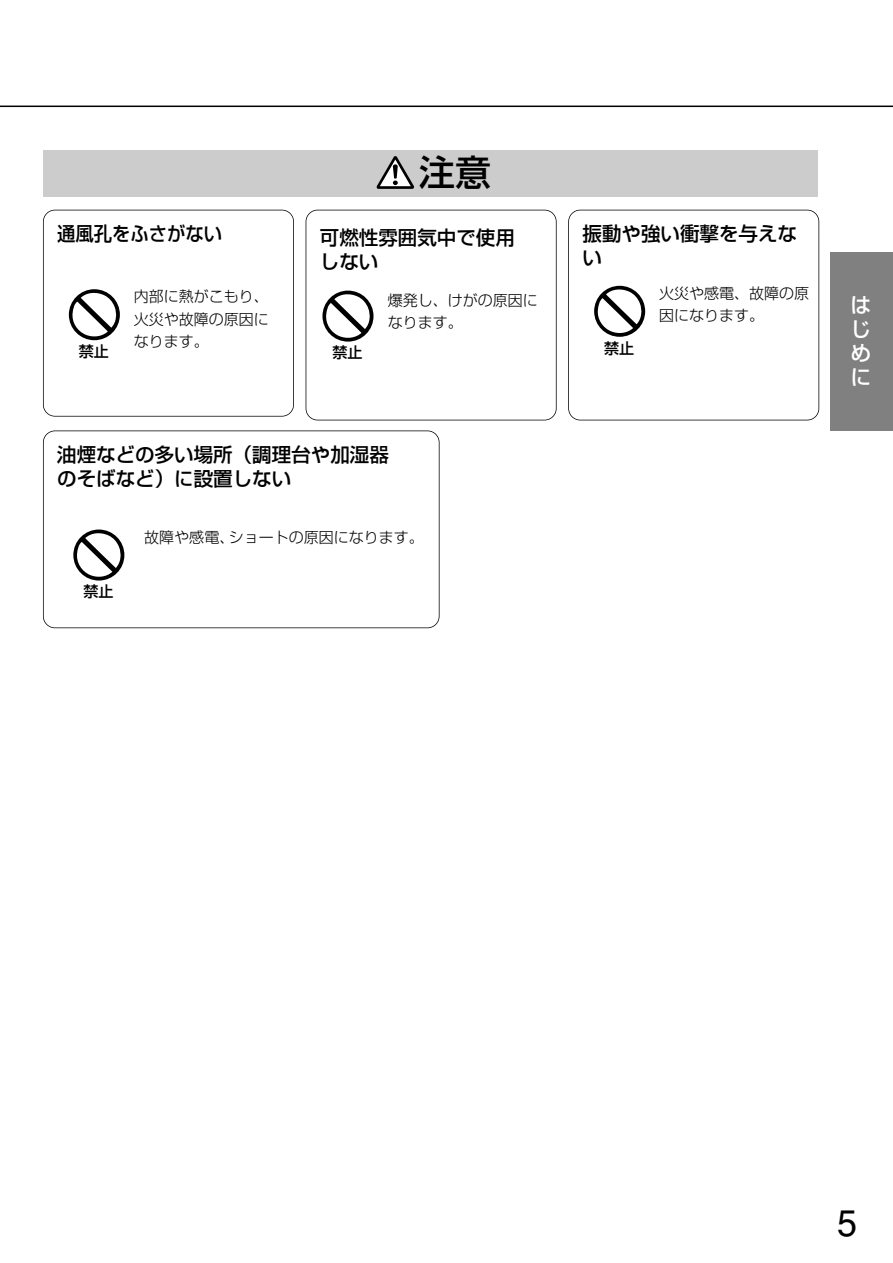
<style>
.page{position:relative;width:893px;height:1263px;background:#fff}
.page>*{position:absolute;margin:0;border:0;box-sizing:border-box;transform-origin:0 0}
.t1{font:500 36px "Shin Go";color:#000}
.t2{font:36px "Helvetica";color:#000}
.t3{font:500 21px/24px "Shin Go";color:#fff;text-align:justify}
.t4{font:500 19.5px/24px "Shin Go";color:#000}
.t5{font:500 19.5px "Shin Go";color:#000;scale:.94 1}
.t6{font:300 15px/22.5px "Shin Go";color:#000}
.t7{font:500 15px "Shin Go";color:#000}
</style>
<div class="page">
<hr style="left:0;top:106px;width:892px;height:1px;background:#000">
<div style="left:830px;top:252px;width:62px;height:179px;background:#808080"></div>
<div style="left:43px;top:150px;width:774px;height:47px;background:#ccc"></div>
<svg style="left:376px;top:156px;width:38px;height:33px"></svg>
<div style="left:568px;top:210px;width:251px;height:210px;border:2px solid #000;border-radius:12px"></div>
<svg style="left:594px;top:286px;width:51px;height:51px"></svg>
<svg style="left:596px;top:288px;width:46px;height:46px"></svg>
<div style="left:43px;top:431px;width:396px;height:197px;border:2px solid #000;border-radius:12px"></div>
<svg style="left:73px;top:530px;width:51px;height:51px"></svg>
<svg style="left:76px;top:532px;width:46px;height:46px"></svg>
<div style="left:305px;top:210px;width:251px;height:210px;border:2px solid #000;border-radius:12px"></div>
<svg style="left:322px;top:291px;width:51px;height:51px"></svg>
<svg style="left:325px;top:293px;width:46px;height:46px"></svg>
<div style="left:43px;top:210px;width:251px;height:207px;border:2px solid #000;border-radius:12px"></div>
<svg style="left:69px;top:289px;width:51px;height:51px"></svg>
<svg style="left:71px;top:292px;width:46px;height:46px"></svg>
<h1 class="t1" style="left:419px;top:159px;width:73px">注意</h1>
<h3 class="t5" style="left:57px;top:226px;width:177px">通風孔をふさがない</h3>
<h3 class="t4" style="left:320px;top:228px;width:196px">可燃性雰囲気中で使用しない</h3>
<p class="t7" style="left:79px;top:346px;width:31px">禁止</p>
<p class="t6" style="left:134px;top:287px;width:136px;text-align:justify">内部に熱がこもり、火災や故障の原因になります。</p>
<p class="t7" style="left:332px;top:347px;width:31px">禁止</p>
<p class="t6" style="left:388px;top:291px;width:151px">爆発し、けがの原因になります。</p>
<h3 class="t4" style="left:57px;top:444px;width:333px">油煙などの多い場所（調理台や加湿器のそばなど）に設置しない</h3>
<p class="t7" style="left:83px;top:586px;width:31px">禁止</p>
<p class="t6" style="left:144px;top:528px;width:281px">故障や感電、ショートの原因になります。</p>
<h3 class="t4" style="left:582px;top:223px;width:216px">振動や強い衝撃を与えない</h3>
<p class="t7" style="left:604px;top:342px;width:31px">禁止</p>
<p class="t6" style="left:659px;top:284px;width:151px">火災や感電、故障の原因になります。</p>
<h2 class="t3" style="left:850px;top:296px;width:22px">はじめに</h2>
<h1 class="t2" style="left:837px;top:1211px;width:22px">5</h1>
</div>
